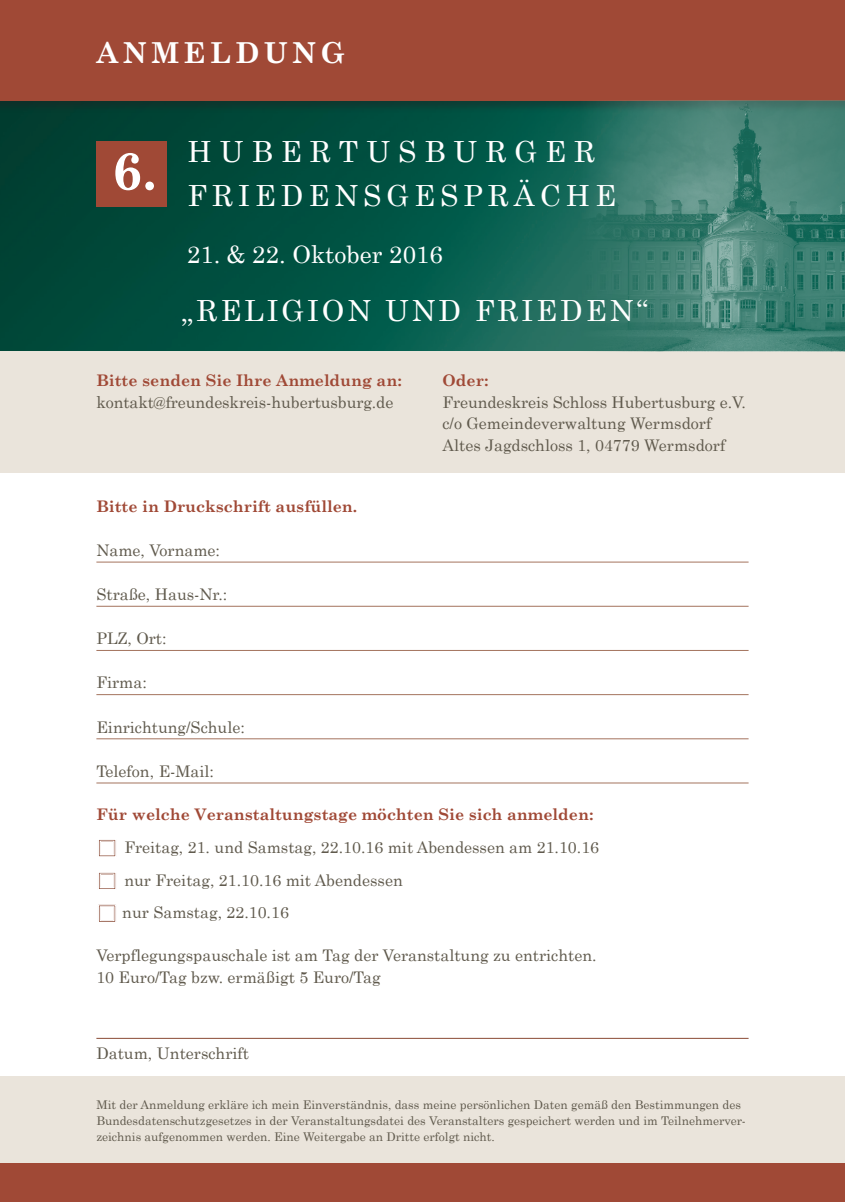
<style>
.page{position:relative;width:845px;height:1202px;background:#fff}
.page>*{position:absolute;margin:0;border:0;box-sizing:border-box;transform-origin:0 0}
.t1{font:700 52.6px "Century Schoolbook";color:#fff}
.t2{font:29.2px/44.4px "Century Schoolbook";letter-spacing:.17em;color:#fff}
.t3{font:29.2px "Century Schoolbook";letter-spacing:.1em;color:#fff}
.t4{font:700 29px "Century Schoolbook";letter-spacing:.15em;color:#fff}
.t5{font:24px "Century Schoolbook";color:#fff}
.t6{font:16px/21.6px "Century Schoolbook";color:#605a4d}
.t7{font:700 16px "Century Schoolbook";color:#a04936}
.t8{font:12px/16px "Century Schoolbook";color:#605a4d}
.s1{color:#8a4a35}
</style>
<div class="page">
<img style="left:0;top:113px;width:497px;height:238px">
<div style="left:0;top:351px;width:845px;height:834px;background:#eae4db"></div>
<div style="left:0;top:0;width:845px;height:113px;background:#231f20;opacity:.4"></div>
<div style="left:0;top:0;width:845px;height:101px;background:#a04936"></div>
<div style="left:0;top:473px;width:845px;height:603px;background:#fff"></div>
<div style="left:0;top:1164px;width:845px;height:38px;background:#a04936"></div>
<div style="left:497px;top:101px;width:348px;height:250px;background:linear-gradient(to bottom,#005545,#237263)"></div>
<img style="left:539px;top:101px;width:306px;height:250px">
<div style="left:96px;top:141px;width:70px;height:66px;background:#a04936"></div>
<hr style="left:96px;top:562px;width:652px;height:1px;background:#a4735e">
<hr style="left:96px;top:606px;width:652px;height:1px;background:#a4735e">
<hr style="left:96px;top:650px;width:652px;height:1px;background:#a4735e">
<hr style="left:96px;top:694px;width:652px;height:1px;background:#a4735e">
<hr style="left:96px;top:738px;width:652px;height:1px;background:#a4735e">
<hr style="left:96px;top:782px;width:652px;height:1px;background:#a4735e">
<hr style="left:96px;top:1038px;width:652px;height:1px;background:#8a4a35">
<h3 class="t4" style="left:96px;top:34px;width:250px">Anmeld ung</h3>
<h1 class="t1" style="left:112px;top:139px;width:46px">6.</h1>
<h2 class="t2" style="left:188px;top:128px;width:430px">Hubertusburger<br>Friedensgespräch e</h2>
<h3 class="t5" style="left:187px;top:240px;width:257px">21. &amp; 22. Oktober 2016</h3>
<h2 class="t3" style="left:182px;top:292px;width:467px">„Religion Und Frieden“</h2>
<p class="t7" style="left:96px;top:371px;width:307px">Bitte senden Sie Ihre Anmeldung an:</p>
<p class="t7" style="left:442px;top:371px;width:47px">Oder:</p>
<p class="t6" style="left:96px;top:391px;width:298px">kontakt@freundeskreis-hubertusburg.de</p>
<p class="t6" style="left:442px;top:391px;width:305px">Freundeskreis Schloss Hubertusburg e.V. c/o Gemeindeverwaltung Wermsdorf<br>Altes Jagdschloss 1, 04779 Wermsdorf</p>
<p class="t7" style="left:96px;top:496px;width:262px">Bitte in Druckschrift ausfüllen.</p>
<p class="t6" style="left:96px;top:539px;width:125px">Name, Vorname:</p>
<p class="t6" style="left:96px;top:583px;width:132px">Straße, Haus-Nr.:</p>
<p class="t6" style="left:96px;top:627px;width:72px">PLZ, Ort:</p>
<p class="t6" style="left:96px;top:671px;width:52px">Firma:</p>
<p class="t6" style="left:96px;top:716px;width:150px">Einrichtung/Schule:</p>
<p class="t6" style="left:96px;top:760px;width:119px">Telefon, E-Mail:</p>
<p class="t7" style="left:96px;top:804px;width:498px">Für welche Veranstaltungstage möchten Sie sich anmelden:</p>
<p class="t6" style="left:96px;top:836px;width:504px"><span class="s1">◻</span> Freitag, 21. und Samstag, 22.10.16 mit Abendessen am 21.10.16</p>
<p class="t6" style="left:96px;top:868px;width:308px"><span class="s1">◻</span> nur Freitag, 21.10.16 mit Abendessen</p>
<p class="t6" style="left:96px;top:901px;width:194px"><span class="s1">◻</span> nur Samstag, 22.10.16</p>
<p class="t6" style="left:96px;top:944px;width:502px">Verpflegungspauschale ist am Tag der Veranstaltung zu entrichten.<br>10 Euro/Tag bzw. ermäßigt 5 Euro/Tag</p>
<p class="t6" style="left:96px;top:1042px;width:154px">Datum, Unterschrift</p>
<p class="t8" style="left:96px;top:1096px;width:651px">Mit der Anmeldung erkläre ich mein Einverständnis, dass meine persönlichen Daten gemäß den Bestimmungen des<br>Bundesdatenschutzgesetzes in der Veranstaltungsdatei des Veranstalters gespeichert werden und im Teilnehmerver&shy;zeichnis aufgenommen werden. Eine Weitergabe an Dritte erfolgt nicht.</p>
</div>
